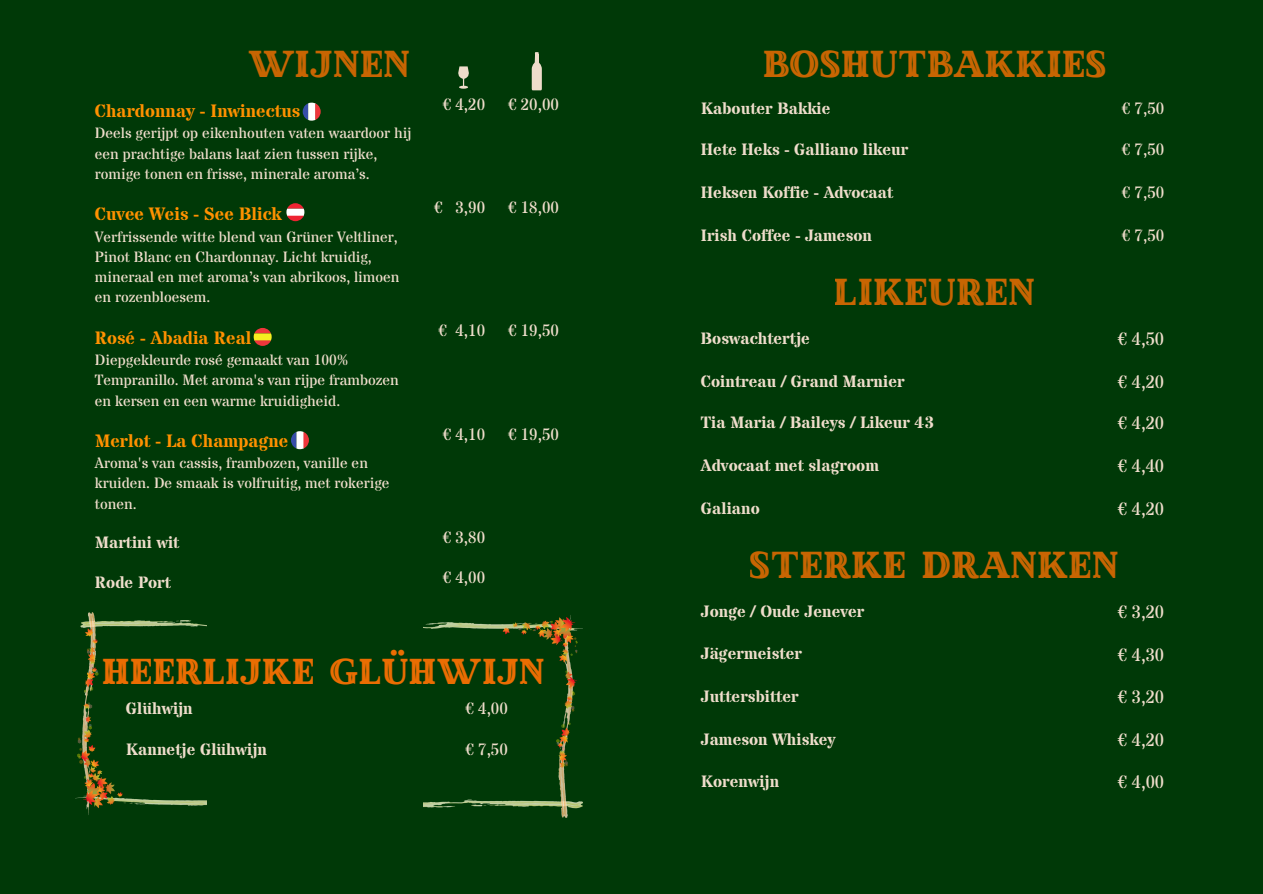
<style>
.page{position:relative;width:1263px;height:894px;background:#fff}
.page>*{position:absolute;margin:0;border:0;box-sizing:border-box;transform-origin:0 0}
.t1{font:37.5px "Made Winter Inline";color:#ea6d02}
.t2{font:36px "Made Winter Inline";color:#ea6d02}
.t3{font:700 18px "Stardos Stencil";color:#ff9100}
.t4{font:18px "Stardos Stencil";color:#efddcb}
.t5{font:700 16.5px "Stardos Stencil";color:#efddcb}
.t6{font:16.5px "Stardos Stencil";color:#efddcb}
.t7{font:15px/20.2px "Stardos Stencil";color:#efddcb}
</style>
<div class="page">
<div style="left:0;top:0;width:1263px;height:893px;background:#003907"></div>
<img style="left:424px;top:615px;width:158px;height:201px">
<img style="left:75px;top:612px;width:132px;height:203px">
<svg style="left:532px;top:52px;width:10px;height:38px"></svg>
<svg style="left:458px;top:66px;width:11px;height:23px"></svg>
<svg style="left:254px;top:328px;width:18px;height:18px"></svg>
<svg style="left:286px;top:203px;width:18px;height:18px"></svg>
<svg style="left:291px;top:431px;width:18px;height:18px"></svg>
<svg style="left:303px;top:103px;width:18px;height:18px"></svg>
<h1 class="t1" style="left:247px;top:42px;width:165px">WIJNEN</h1>
<p class="t3" style="left:95px;top:99px;width:207px">Chardonnay - Inwinectus</p>
<p class="t7" style="left:95px;top:124px;width:318px">Deels gerijpt op eikenhouten vaten waardoor hij een prachtige balans laat zien tussen rijke, romige tonen en frisse, minerale aroma’s.</p>
<p class="t3" style="left:95px;top:203px;width:188px">Cuvee Weis - See Blick</p>
<p class="t7" style="left:95px;top:227px;width:306px">Verfrissende witte blend van Grüner Veltliner, Pinot Blanc en Chardonnay. Licht kruidig, mineraal en met aroma’s van abrikoos, limoen en rozenbloesem.</p>
<p class="t3" style="left:95px;top:326px;width:158px">Rosé - Abadia Real</p>
<p class="t7" style="left:95px;top:350px;width:306px">Diepgekleurde rosé gemaakt van 100%<br>Tempranillo. Met aroma's van rijpe frambozen en kersen en een warme kruidigheid.</p>
<p class="t3" style="left:95px;top:429px;width:195px">Merlot - La Champagne</p>
<p class="t7" style="left:95px;top:453px;width:296px">Aroma's van cassis, frambozen, vanille en kruiden. De smaak is volfruitig, met rokerige tonen.</p>
<p class="t6" style="left:443px;top:94px;width:44px">€ 4,20</p>
<p class="t6" style="left:508px;top:94px;width:52px">€ 20,00</p>
<p class="t6" style="left:434px;top:197px;width:52px">€ 3,90</p>
<p class="t6" style="left:508px;top:197px;width:52px">€ 18,00</p>
<p class="t6" style="left:438px;top:320px;width:48px">€ 4,10</p>
<p class="t6" style="left:508px;top:320px;width:52px">€ 19,50</p>
<p class="t6" style="left:443px;top:423px;width:44px">€ 4,10</p>
<p class="t6" style="left:508px;top:423px;width:52px">€ 19,50</p>
<p class="t5" style="left:95px;top:531px;width:86px">Martini wit</p>
<p class="t6" style="left:443px;top:526px;width:44px">€ 3,80</p>
<p class="t5" style="left:95px;top:571px;width:77px">Rode Port</p>
<p class="t6" style="left:443px;top:566px;width:44px">€ 4,00</p>
<h2 class="t2" style="left:102px;top:649px;width:444px">HEERLIJKE GLÜHWIJN</h2>
<p class="t5" style="left:126px;top:698px;width:68px">Glühwijn</p>
<p class="t6" style="left:465px;top:698px;width:44px">€ 4,00</p>
<p class="t5" style="left:126px;top:738px;width:143px">Kannetje Glühwijn</p>
<p class="t6" style="left:465px;top:738px;width:44px">€ 7,50</p>
<h1 class="t1" style="left:762px;top:41px;width:346px">BOSHUTBAKKIES</h1>
<p class="t5" style="left:701px;top:98px;width:131px">Kabouter Bakkie</p>
<p class="t6" style="left:1122px;top:98px;width:44px">€ 7,50</p>
<p class="t5" style="left:701px;top:139px;width:209px">Hete Heks - Galliano likeur</p>
<p class="t6" style="left:1122px;top:139px;width:44px">€ 7,50</p>
<p class="t5" style="left:701px;top:182px;width:194px">Heksen Koffie - Advocaat</p>
<p class="t6" style="left:1122px;top:182px;width:44px">€ 7,50</p>
<p class="t5" style="left:701px;top:224px;width:173px">Irish Coffee - Jameson</p>
<p class="t6" style="left:1122px;top:224px;width:44px">€ 7,50</p>
<h1 class="t1" style="left:834px;top:269px;width:203px">LIKEUREN</h1>
<p class="t5" style="left:701px;top:327px;width:111px">Boswachtertje</p>
<p class="t4" style="left:1118px;top:327px;width:48px">€ 4,50</p>
<p class="t5" style="left:701px;top:370px;width:205px">Cointreau / Grand Marnier</p>
<p class="t4" style="left:1118px;top:370px;width:48px">€ 4,20</p>
<p class="t5" style="left:701px;top:412px;width:234px">Tia Maria / Baileys / Likeur 43</p>
<p class="t4" style="left:1118px;top:412px;width:48px">€ 4,20</p>
<p class="t5" style="left:701px;top:454px;width:180px">Advocaat met slagroom</p>
<p class="t4" style="left:1118px;top:454px;width:48px">€ 4,40</p>
<p class="t5" style="left:701px;top:497px;width:60px">Galiano</p>
<p class="t4" style="left:1118px;top:497px;width:48px">€ 4,20</p>
<h1 class="t1" style="left:750px;top:542px;width:370px">STERKE DRANKEN</h1>
<p class="t5" style="left:701px;top:600px;width:165px">Jonge / Oude Jenever</p>
<p class="t4" style="left:1118px;top:600px;width:48px">€ 3,20</p>
<p class="t5" style="left:701px;top:643px;width:103px">Jägermeister</p>
<p class="t4" style="left:1118px;top:642px;width:48px">€ 4,30</p>
<p class="t5" style="left:701px;top:685px;width:99px">Juttersbitter</p>
<p class="t4" style="left:1118px;top:685px;width:48px">€ 3,20</p>
<p class="t5" style="left:701px;top:728px;width:136px">Jameson Whiskey</p>
<p class="t4" style="left:1118px;top:728px;width:48px">€ 4,20</p>
<p class="t5" style="left:701px;top:771px;width:80px">Korenwijn</p>
<p class="t4" style="left:1118px;top:770px;width:48px">€ 4,00</p>
</div>
